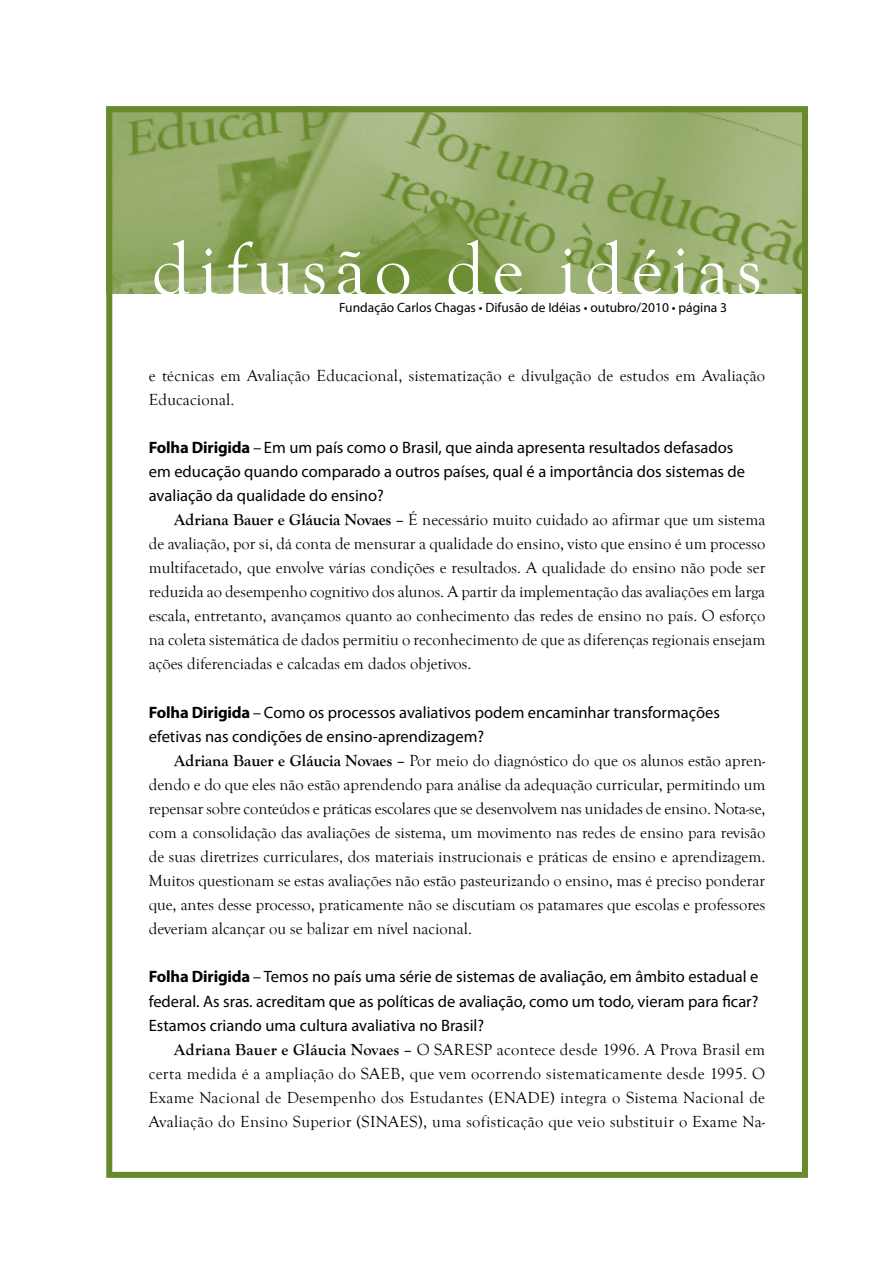
<style>
.page{position:relative;width:893px;height:1263px;background:#fff}
.page>*{position:absolute;margin:0;border:0;box-sizing:border-box;transform-origin:0 0}
.t1{font:75px "Goudy Old Style T";letter-spacing:.1em;color:#fff}
.t2{font:16.5px/24px "Goudy Old Style T";letter-spacing:.01em;color:#000;text-align:justify}
.t3{font:16.5px/24px "Myriad Pro";color:#000}
.t4{font:13.5px "Myriad Pro";color:#000}
.s1{font-weight:700}
.s2{font-style:italic}
</style>
<div class="page">
<img style="left:113px;top:113px;width:688px;height:180px">
<div style="left:106px;top:106px;width:702px;height:1072px;border:6px solid #68892c"></div>
<h1 class="t1" style="left:152px;top:229px;width:612px">difusão de idéias</h1>
<p class="t4" style="left:339px;top:299px;width:389px">Fundação Carlos Chagas • Difusão de Idéias • outubro/2010 • página 3</p>
<p class="t2" style="left:149px;top:363px;width:618px">e técnicas em Avaliação Educacional, sistematização e divulgação de estudos em Avaliação<br>Educacional.</p>
<p class="t3" style="left:149px;top:435px;width:598px"><span class="s1">Folha Dirigida</span> <span class="s2">–</span> Em um país como o Brasil, que ainda apresenta resultados defasados em educação quando comparado a outros países, qual é a importância dos sistemas de avaliação da qualidade do ensino?</p>
<p class="t2" style="left:149px;top:508px;width:618px;text-indent:26px"><span class="s1">Adriana Bauer e Gláucia Novaes –</span> É necessário muito cuidado ao afirmar que um sistema de avaliação, por si, dá conta de mensurar a qualidade do ensino, visto que ensino é um processo multifacetado, que envolve várias condições e resultados. A qualidade do ensino não pode ser reduzida ao desempenho cognitivo dos alunos. A partir da implementação das avaliações em larga escala, entretanto, avançamos quanto ao conhecimento das redes de ensino no país. O esforço na coleta sistemática de dados permitiu o reconhecimento de que as diferenças regionais ensejam ações diferenciadas e calcadas em dados objetivos.</p>
<p class="t3" style="left:149px;top:700px;width:573px"><span class="s1">Folha Dirigida</span> <span class="s2">–</span> Como os processos avaliativos podem encaminhar transformações efetivas nas condições de ensino-aprendizagem?</p>
<p class="t2" style="left:149px;top:749px;width:618px;text-indent:26px"><span class="s1">Adriana Bauer e Gláucia Novaes –</span> Por meio do diagnóstico do que os alunos estão apren&shy;dendo e do que eles não estão aprendendo para análise da adequação curricular, permitindo um repensar sobre conteúdos e práticas escolares que se desenvolvem nas unidades de ensino. Nota-se, com a consolidação das avaliações de sistema, um movimento nas redes de ensino para revisão de suas diretrizes curriculares, dos materiais instrucionais e práticas de ensino e aprendizagem.<br>Muitos questionam se estas avaliações não estão pasteurizando o ensino, mas é preciso ponderar que, antes desse processo, praticamente não se discutiam os patamares que escolas e professores deveriam alcançar ou se balizar em nível nacional.</p>
<p class="t3" style="left:149px;top:965px;width:611px;text-align:justify"><span class="s1">Folha Dirigida</span> <span class="s2">–</span> Temos no país uma série de sistemas de avaliação, em âmbito estadual e federal. As sras. acreditam que as políticas de avaliação, como um todo, vieram para ficar?<br>Estamos criando uma cultura avaliativa no Brasil?</p>
<p class="t2" style="left:149px;top:1037px;width:618px;text-indent:26px"><span class="s1">Adriana Bauer e Gláucia Novaes –</span> O SARESP acontece desde 1996. A Prova Brasil em certa medida é a ampliação do SAEB, que vem ocorrendo sistematicamente desde 1995. O Exame Nacional de Desempenho dos Estudantes (ENADE) integra o Sistema Nacional de Avaliação do Ensino Superior (SINAES), uma sofisticação que veio substituir o Exame Na-</p>
</div>
